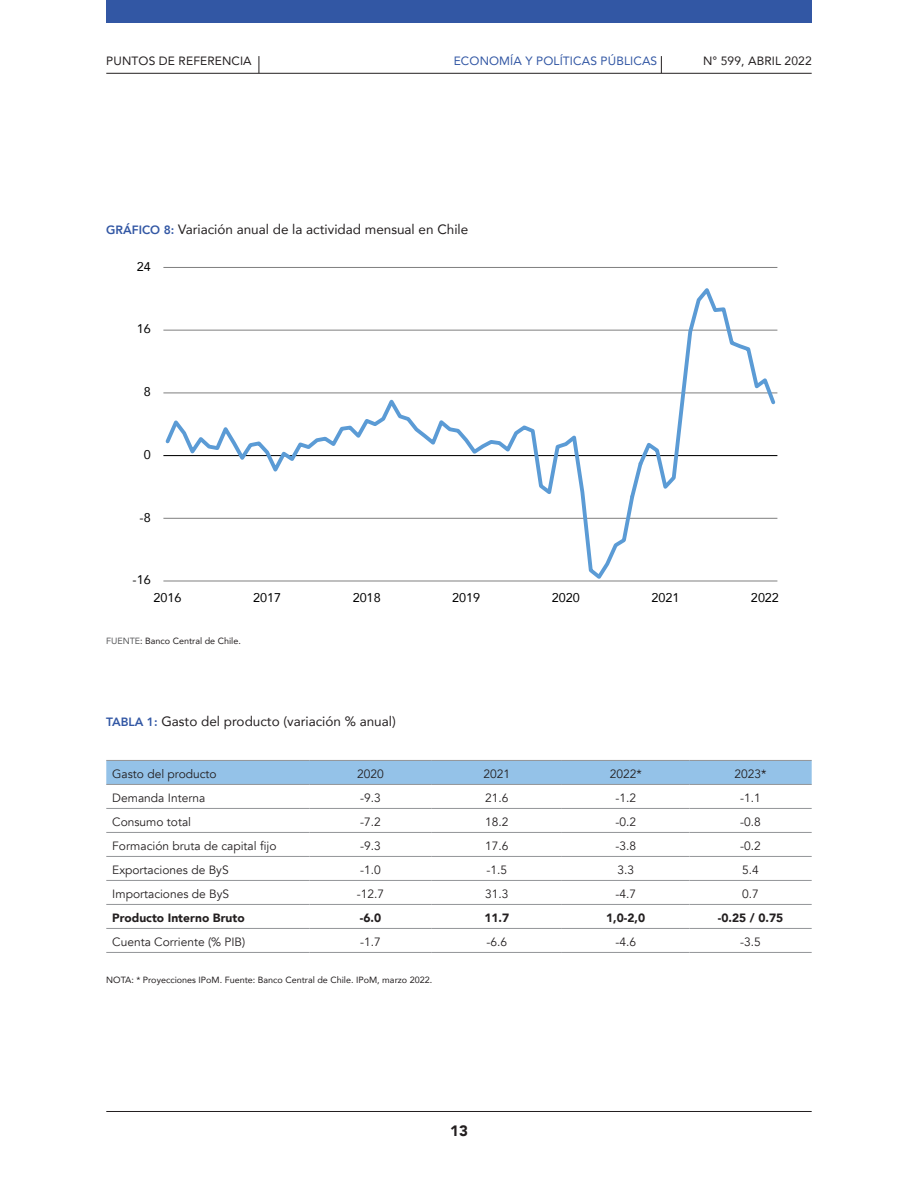
<style>
.page{position:relative;width:918px;height:1188px;background:#fff}
.page>*{position:absolute;margin:0;border:0;box-sizing:border-box;transform-origin:0 0}
.t1{font:900 15px "Avenir";color:#231f20}
.tit_graf_cuadros{font:13.5px "Avenir";color:#231f20}
.t2{font:12.6px "Avenir";letter-spacing:.005em;color:#000}
.tabla_texto{font:12px "Avenir";color:#231f20}
.tabla_texto-2{font:900 12px "Avenir";color:#231f20}
.t3{font:12px "Avenir";letter-spacing:.01em;color:#231f20}
.t4{font:12px "Avenir";letter-spacing:.01em;color:#3257a4}
.text_fuente{font:9px "Avenir";color:#231f20}
.s1{font-weight:800;font-size:12px;color:#3257a4}
.s2{color:#57585a}
</style>
<div class="page">
<hr style="left:106px;top:1111px;width:706px;height:1px;background:#231f20">
<div style="left:106px;top:0;width:706px;height:23px;background:#3257a4"></div>
<hr style="left:106px;top:73px;width:706px;height:1px;background:#231f20">
<svg style="left:259px;top:56px;width:1px;height:17px"></svg>
<svg style="left:661px;top:56px;width:1px;height:17px"></svg>
<hr style="left:163px;top:267px;width:614px;height:1px;background:#7f7f7f">
<svg style="left:163px;top:288px;width:615px;height:294px"></svg>
<div style="left:106px;top:761px;width:706px;height:23px;background:#94c2e8"></div>
<hr style="left:106px;top:808px;width:203px;height:1px;background:#939598">
<hr style="left:309px;top:808px;width:123px;height:1px;background:#939598">
<hr style="left:432px;top:808px;width:130px;height:1px;background:#939598">
<hr style="left:562px;top:808px;width:127px;height:1px;background:#939598">
<hr style="left:689px;top:808px;width:123px;height:1px;background:#939598">
<hr style="left:106px;top:832px;width:203px;height:1px;background:#939598">
<hr style="left:309px;top:832px;width:123px;height:1px;background:#939598">
<hr style="left:432px;top:832px;width:130px;height:1px;background:#939598">
<hr style="left:562px;top:832px;width:127px;height:1px;background:#939598">
<hr style="left:689px;top:832px;width:123px;height:1px;background:#939598">
<hr style="left:106px;top:856px;width:203px;height:1px;background:#939598">
<hr style="left:309px;top:856px;width:123px;height:1px;background:#939598">
<hr style="left:432px;top:856px;width:130px;height:1px;background:#939598">
<hr style="left:562px;top:856px;width:127px;height:1px;background:#939598">
<hr style="left:689px;top:856px;width:123px;height:1px;background:#939598">
<hr style="left:106px;top:880px;width:203px;height:1px;background:#939598">
<hr style="left:309px;top:880px;width:123px;height:1px;background:#939598">
<hr style="left:432px;top:880px;width:130px;height:1px;background:#939598">
<hr style="left:562px;top:880px;width:127px;height:1px;background:#939598">
<hr style="left:689px;top:880px;width:123px;height:1px;background:#939598">
<hr style="left:106px;top:904px;width:203px;height:1px;background:#939598">
<hr style="left:309px;top:904px;width:123px;height:1px;background:#939598">
<hr style="left:432px;top:904px;width:130px;height:1px;background:#939598">
<hr style="left:562px;top:904px;width:127px;height:1px;background:#939598">
<hr style="left:689px;top:904px;width:123px;height:1px;background:#939598">
<hr style="left:106px;top:928px;width:203px;height:1px;background:#939598">
<hr style="left:309px;top:928px;width:123px;height:1px;background:#939598">
<hr style="left:432px;top:928px;width:130px;height:1px;background:#939598">
<hr style="left:562px;top:928px;width:127px;height:1px;background:#939598">
<hr style="left:689px;top:928px;width:123px;height:1px;background:#939598">
<hr style="left:106px;top:760px;width:203px;height:1px;background:#939598">
<hr style="left:309px;top:760px;width:123px;height:1px;background:#939598">
<hr style="left:432px;top:760px;width:130px;height:1px;background:#939598">
<hr style="left:562px;top:760px;width:127px;height:1px;background:#939598">
<hr style="left:689px;top:760px;width:123px;height:1px;background:#939598">
<hr style="left:106px;top:784px;width:203px;height:1px;background:#939598">
<hr style="left:309px;top:784px;width:123px;height:1px;background:#939598">
<hr style="left:432px;top:784px;width:130px;height:1px;background:#939598">
<hr style="left:562px;top:784px;width:127px;height:1px;background:#939598">
<hr style="left:689px;top:784px;width:123px;height:1px;background:#939598">
<hr style="left:106px;top:952px;width:203px;height:1px;background:#939598">
<hr style="left:309px;top:952px;width:123px;height:1px;background:#939598">
<hr style="left:432px;top:952px;width:130px;height:1px;background:#939598">
<hr style="left:562px;top:952px;width:127px;height:1px;background:#939598">
<hr style="left:689px;top:952px;width:123px;height:1px;background:#939598">
<p class="t3" style="left:106px;top:51px;width:147px">PUNTOS DE REFERENCIA</p>
<p class="t4" style="left:454px;top:51px;width:205px">ECONOMÍA Y POLÍTICAS PÚBLICAS</p>
<p class="t3" style="left:703px;top:52px;width:110px">N° 599, ABRIL 2022</p>
<p class="tit_graf_cuadros" style="left:106px;top:218px;width:364px"><span class="s1">GRÁFICO 8:</span> Variación anual de la actividad mensual en Chile</p>
<p class="t2" style="left:137px;top:256px;width:16px">24</p>
<p class="t2" style="left:137px;top:319px;width:16px">16</p>
<p class="t2" style="left:144px;top:382px;width:9px">8</p>
<p class="t2" style="left:144px;top:444px;width:9px">0</p>
<p class="t2" style="left:140px;top:507px;width:13px">-8</p>
<p class="t2" style="left:133px;top:570px;width:20px">-16</p>
<p class="t2" style="left:154px;top:588px;width:30px">2016</p>
<p class="t2" style="left:253px;top:588px;width:30px">2017</p>
<p class="t2" style="left:353px;top:588px;width:30px">2018</p>
<p class="t2" style="left:452px;top:588px;width:30px">2019</p>
<p class="t2" style="left:552px;top:588px;width:30px">2020</p>
<p class="t2" style="left:651px;top:588px;width:30px">2021</p>
<p class="t2" style="left:751px;top:588px;width:30px">2022</p>
<p class="text_fuente" style="left:106px;top:633px;width:136px"><span class="s2">FUENTE</span>: Banco Central de Chile.</p>
<p class="tit_graf_cuadros" style="left:106px;top:711px;width:291px"><span class="s1">TABLA 1:</span> Gasto del producto (variación % anual)</p>
<p class="tabla_texto" style="left:112px;top:767px;width:106px">Gasto del producto</p>
<p class="tabla_texto" style="left:357px;top:767px;width:28px">2020</p>
<p class="tabla_texto" style="left:483px;top:767px;width:28px">2021</p>
<p class="tabla_texto" style="left:610px;top:767px;width:34px">2022*</p>
<p class="tabla_texto" style="left:735px;top:767px;width:34px">2023*</p>
<p class="tabla_texto" style="left:112px;top:791px;width:95px">Demanda Interna</p>
<p class="tabla_texto" style="left:360px;top:791px;width:22px">-9.3</p>
<p class="tabla_texto" style="left:485px;top:791px;width:25px">21.6</p>
<p class="tabla_texto" style="left:615px;top:791px;width:22px">-1.2</p>
<p class="tabla_texto" style="left:740px;top:791px;width:22px">-1.1</p>
<p class="tabla_texto" style="left:112px;top:815px;width:80px">Consumo total</p>
<p class="tabla_texto" style="left:360px;top:815px;width:22px">-7.2</p>
<p class="tabla_texto" style="left:485px;top:815px;width:25px">18.2</p>
<p class="tabla_texto" style="left:615px;top:815px;width:22px">-0.2</p>
<p class="tabla_texto" style="left:740px;top:815px;width:22px">-0.8</p>
<p class="tabla_texto" style="left:112px;top:839px;width:166px">Formación bruta de capital fijo</p>
<p class="tabla_texto" style="left:360px;top:839px;width:22px">-9.3</p>
<p class="tabla_texto" style="left:485px;top:839px;width:25px">17.6</p>
<p class="tabla_texto" style="left:615px;top:839px;width:22px">-3.8</p>
<p class="tabla_texto" style="left:740px;top:839px;width:22px">-0.2</p>
<p class="tabla_texto" style="left:112px;top:863px;width:118px">Exportaciones de ByS</p>
<p class="tabla_texto" style="left:360px;top:863px;width:22px">-1.0</p>
<p class="tabla_texto" style="left:487px;top:863px;width:22px">-1.5</p>
<p class="tabla_texto" style="left:617px;top:863px;width:18px">3.3</p>
<p class="tabla_texto" style="left:742px;top:863px;width:18px">5.4</p>
<p class="tabla_texto" style="left:112px;top:887px;width:118px">Importaciones de ByS</p>
<p class="tabla_texto" style="left:357px;top:887px;width:29px">-12.7</p>
<p class="tabla_texto" style="left:485px;top:887px;width:25px">31.3</p>
<p class="tabla_texto" style="left:615px;top:887px;width:22px">-4.7</p>
<p class="tabla_texto" style="left:742px;top:887px;width:18px">0.7</p>
<p class="tabla_texto-2" style="left:112px;top:908px;width:134px">Producto Interno Bruto</p>
<p class="tabla_texto-2" style="left:360px;top:908px;width:23px">-6.0</p>
<p class="tabla_texto-2" style="left:484px;top:908px;width:26px">11.7</p>
<p class="tabla_texto-2" style="left:606px;top:908px;width:41px">1,0-2,0</p>
<p class="tabla_texto-2" style="left:718px;top:908px;width:67px">-0.25 / 0.75</p>
<p class="tabla_texto" style="left:112px;top:935px;width:134px">Cuenta Corriente (% PIB)</p>
<p class="tabla_texto" style="left:360px;top:935px;width:22px">-1.7</p>
<p class="tabla_texto" style="left:487px;top:935px;width:22px">-6.6</p>
<p class="tabla_texto" style="left:615px;top:935px;width:22px">-4.6</p>
<p class="tabla_texto" style="left:740px;top:935px;width:22px">-3.5</p>
<p class="text_fuente" style="left:106px;top:973px;width:327px">NOTA: * Proyecciones IPoM. Fuente: Banco Central de Chile. IPoM, marzo 2022.</p>
<p class="t1" style="left:450px;top:1118px;width:19px">13</p>
</div>
